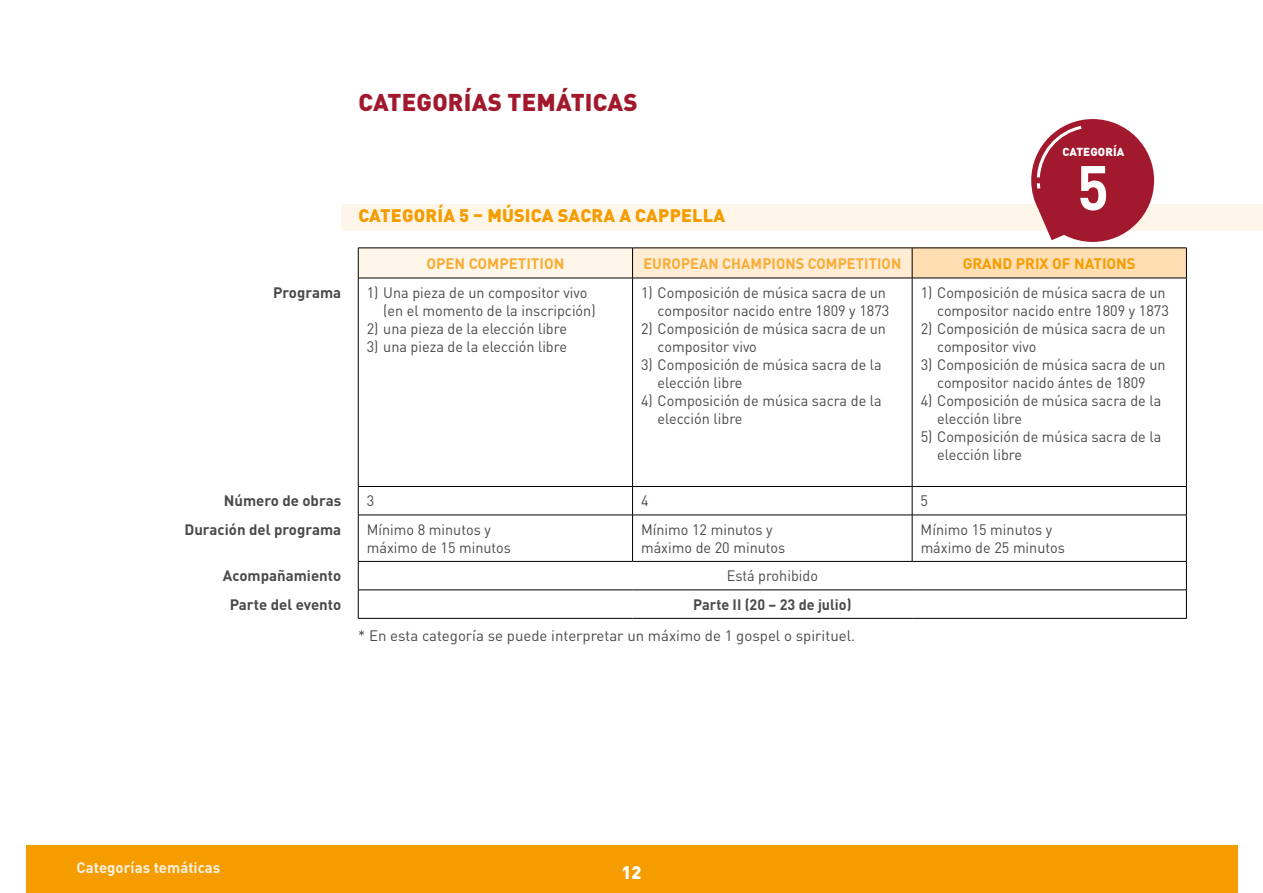
<style>
.page{position:relative;width:1263px;height:893px;background:#fff}
.page>*{position:absolute;margin:0;border:0;box-sizing:border-box;transform-origin:0 0}
.t1{font:700 61.95px "DIN Pro";color:#fff;scale:.95 1}
.t2{font:900 24px "DIN Pro";letter-spacing:.01em;color:#a2192d}
.t3{font:900 18px "DIN Pro";letter-spacing:.01em;color:#f59c00}
.t4{font:900 18px "DIN Pro";color:#fff}
.t5{font:15px/18px "DIN Pro";color:#4a4a49;scale:.96 1}
.t6{font:700 15px "DIN Pro";color:#4a4a49}
.t7{font:15px "DIN Pro";color:#4a4a49}
.t8{font:700 15px "DIN Pro";letter-spacing:.01em;color:#f8ac33;scale:.96 1}
.t9{font:700 15px "DIN Pro";color:#4a4a49;scale:.96 1}
.t10{font:700 15px "DIN Pro";color:#fff1df}
.t11{font:700 15px "DIN Pro";color:#f59c00}
.t12{font:700 15px "DIN Pro";letter-spacing:.01em;color:#f8ac33}
.t13{font:900 11.55px "DIN Pro";letter-spacing:.01em;color:#fff}
</style>
<div class="page">
<div style="left:26px;top:845px;width:1211px;height:48px;background:#f59c00"></div>
<div style="left:341px;top:204px;width:922px;height:27px;background:#fff6ea"></div>
<div style="left:358px;top:248px;width:274px;height:30px;background:#fff6ea"></div>
<div style="left:632px;top:248px;width:280px;height:30px;background:#ffecd4"></div>
<div style="left:912px;top:248px;width:274px;height:30px;background:#fedeb2"></div>
<hr style="left:358px;top:248px;width:274px;height:1px;background:#000">
<hr style="left:358px;top:248px;width:1px;height:30px;background:#000">
<hr style="left:632px;top:248px;width:280px;height:1px;background:#000">
<hr style="left:632px;top:248px;width:1px;height:30px;background:#000">
<hr style="left:912px;top:248px;width:274px;height:1px;background:#000">
<hr style="left:912px;top:248px;width:1px;height:30px;background:#000">
<hr style="left:1186px;top:248px;width:1px;height:30px;background:#000">
<hr style="left:358px;top:278px;width:274px;height:1px;background:#000">
<hr style="left:358px;top:278px;width:1px;height:208px;background:#000">
<hr style="left:632px;top:278px;width:280px;height:1px;background:#000">
<hr style="left:632px;top:278px;width:1px;height:208px;background:#000">
<hr style="left:912px;top:278px;width:274px;height:1px;background:#000">
<hr style="left:912px;top:278px;width:1px;height:208px;background:#000">
<hr style="left:1186px;top:278px;width:1px;height:208px;background:#000">
<hr style="left:358px;top:486px;width:274px;height:1px;background:#000">
<svg style="left:358px;top:487px;width:1px;height:28px"></svg>
<hr style="left:632px;top:486px;width:280px;height:1px;background:#000">
<svg style="left:632px;top:487px;width:1px;height:28px"></svg>
<hr style="left:912px;top:486px;width:274px;height:1px;background:#000">
<svg style="left:912px;top:487px;width:1px;height:28px"></svg>
<svg style="left:1186px;top:487px;width:1px;height:28px"></svg>
<hr style="left:358px;top:515px;width:274px;height:1px;background:#000">
<hr style="left:358px;top:515px;width:1px;height:46px;background:#000">
<hr style="left:632px;top:515px;width:280px;height:1px;background:#000">
<hr style="left:632px;top:515px;width:1px;height:46px;background:#000">
<hr style="left:912px;top:515px;width:274px;height:1px;background:#000">
<hr style="left:912px;top:515px;width:1px;height:46px;background:#000">
<hr style="left:1186px;top:515px;width:1px;height:46px;background:#000">
<hr style="left:358px;top:561px;width:274px;height:1px;background:#000">
<hr style="left:632px;top:561px;width:280px;height:1px;background:#000">
<hr style="left:912px;top:561px;width:274px;height:1px;background:#000">
<hr style="left:358px;top:590px;width:274px;height:1px;background:#000">
<svg style="left:358px;top:562px;width:1px;height:56px"></svg>
<hr style="left:632px;top:590px;width:280px;height:1px;background:#000">
<hr style="left:912px;top:590px;width:274px;height:1px;background:#000">
<svg style="left:1186px;top:562px;width:1px;height:56px"></svg>
<hr style="left:358px;top:618px;width:274px;height:1px;background:#000">
<hr style="left:632px;top:618px;width:280px;height:1px;background:#000">
<hr style="left:912px;top:618px;width:274px;height:1px;background:#000">
<svg style="left:1031px;top:119px;width:123px;height:123px"></svg>
<h2 class="t2" style="left:358px;top:86px;width:281px">CATEGORÍAS TEMÁTICAS</h2>
<p class="t13" style="left:1062px;top:144px;width:63px">CATEGORÍA</p>
<h1 class="t1" style="left:1077px;top:146px;width:35px">5</h1>
<p class="t3" style="left:358px;top:203px;width:368px">CATEGORÍA 5 – MÚSICA SACRA A CAPPELLA</p>
<p class="t12" style="left:426px;top:253px;width:140px">OPEN COMPETITION</p>
<p class="t8" style="left:643px;top:253px;width:270px">EUROPEAN CHAMPIONS COMPETITION</p>
<p class="t11" style="left:963px;top:253px;width:174px">GRAND PRIX OF NATIONS</p>
<p class="t6" style="left:273px;top:282px;width:70px">Programa</p>
<p class="t5" style="left:383px;top:283px;width:223px;text-indent:-17px">1) Una pieza de un compositor vivo (en el momento de la inscripción)</p>
<p class="t5" style="left:367px;top:319px;width:210px">2) una pieza de la elección libre</p>
<p class="t5" style="left:367px;top:337px;width:210px">3) una pieza de la elección libre</p>
<p class="t5" style="left:641px;top:283px;width:260px;text-align:right">1) Composición de música sacra de un compositor nacido entre 1809 y 1873</p>
<p class="t5" style="left:657px;top:319px;width:240px;text-indent:-17px">2) Composición de música sacra de un compositor vivo</p>
<p class="t5" style="left:657px;top:355px;width:235px;text-indent:-17px">3) Composición de música sacra de la elección libre</p>
<p class="t5" style="left:657px;top:391px;width:235px;text-indent:-17px">4) Composición de música sacra de la elección libre</p>
<p class="t5" style="left:921px;top:283px;width:260px;text-align:right">1) Composición de música sacra de un compositor nacido entre 1809 y 1873</p>
<p class="t5" style="left:937px;top:319px;width:240px;text-indent:-17px">2) Composición de música sacra de un compositor vivo</p>
<p class="t5" style="left:921px;top:355px;width:257px;text-align:center">3) Composición de música sacra de un compositor nacido ántes de 1809</p>
<p class="t5" style="left:937px;top:391px;width:235px;text-indent:-17px">4) Composición de música sacra de la elección libre</p>
<p class="t5" style="left:937px;top:427px;width:235px;text-indent:-17px">5) Composición de música sacra de la elección libre</p>
<p class="t6" style="left:224px;top:491px;width:119px">Número de obras</p>
<p class="t5" style="left:367px;top:491px;width:9px">3</p>
<p class="t5" style="left:641px;top:491px;width:9px">4</p>
<p class="t5" style="left:921px;top:491px;width:9px">5</p>
<p class="t6" style="left:184px;top:519px;width:158px">Duración del programa</p>
<p class="t5" style="left:367px;top:520px;width:152px">Mínimo 8 minutos y máximo de 15 minutos</p>
<p class="t5" style="left:641px;top:520px;width:152px">Mínimo 12 minutos y máximo de 20 minutos</p>
<p class="t5" style="left:921px;top:520px;width:152px">Mínimo 15 minutos y máximo de 25 minutos</p>
<p class="t6" style="left:223px;top:566px;width:120px">Acompañamiento</p>
<p class="t5" style="left:727px;top:566px;width:97px">Está prohibido</p>
<p class="t6" style="left:230px;top:594px;width:113px">Parte del evento</p>
<p class="t9" style="left:693px;top:594px;width:166px">Parte II (20 – 23 de julio)</p>
<p class="t10" style="left:77px;top:857px;width:145px">Categorías temáticas</p>
<p class="t7" style="left:358px;top:625px;width:498px">* En esta categoría se puede interpretar un máximo de 1 gospel o spirituel.</p>
<p class="t4" style="left:621px;top:860px;width:22px">12</p>
</div>
